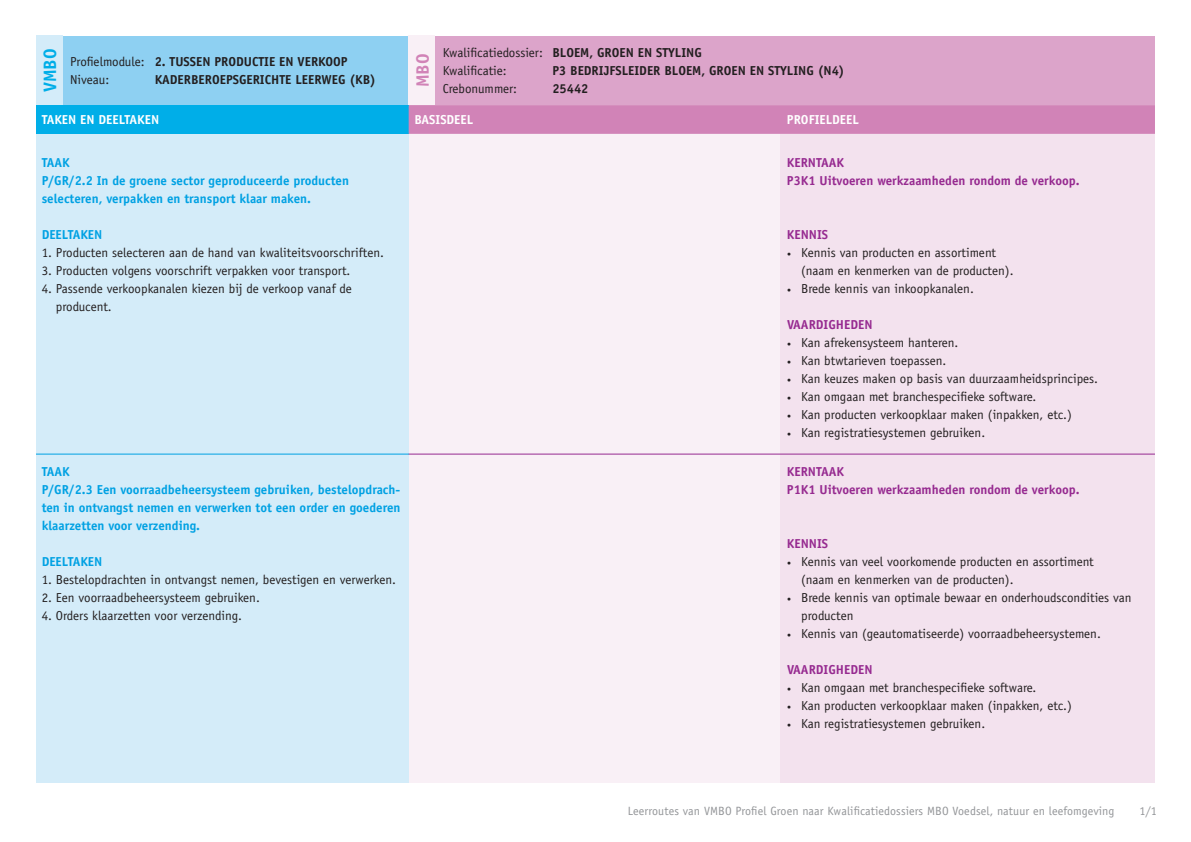
<style>
.page{position:relative;width:1191px;height:842px;background:#fff}
.page>*{position:absolute;margin:0;border:0;box-sizing:border-box;transform-origin:0 0}
.t1{font:700 18px "Officina Sans Std";color:#00aee8}
.t2{font:700 18px "Officina Sans Std";color:#d183b7}
.t3{font:13px/18px "Officina Sans Std";color:#231f20}
.t4{font:700 13px/18px "Officina Sans Std";color:#00a1e3}
.t5{font:700 13px/18px "Officina Sans Std";color:#962a90}
.t6{font:700 13px/18px "Officina Sans Std";color:#231f20}
.t7{font:700 13px "Officina Sans Std";color:#fff}
.t8{font:12px "Officina Sans Std";letter-spacing:.01em;color:#939598}
.s1{font-weight:400}
.s2{font-weight:700}
.s3{font-size:8px}
</style>
<div class="page">
<div style="left:408px;top:63px;width:372px;height:719px;background:#f9f0f6"></div>
<div style="left:780px;top:63px;width:375px;height:719px;background:#f3e2ee"></div>
<div style="left:36px;top:56px;width:372px;height:726px;background:#d4ecf9"></div>
<div style="left:36px;top:36px;width:373px;height:69px;background:#8ed0f2"></div>
<div style="left:409px;top:36px;width:746px;height:69px;background:#dca4ca"></div>
<div style="left:36px;top:105px;width:373px;height:29px;background:#00aee8"></div>
<div style="left:409px;top:105px;width:746px;height:29px;background:#d183b7"></div>
<div style="left:408px;top:36px;width:27px;height:69px;background:#f9f0f6"></div>
<div style="left:36px;top:36px;width:27px;height:69px;background:#d4ecf9"></div>
<hr style="left:36px;top:454px;width:373px;height:1px;background:#00a1e3">
<hr style="left:409px;top:454px;width:746px;height:1px;background:#962a90">
<h1 class="t1" style="left:39px;top:92px;width:45px;rotate:-90deg">VMBO</h1>
<h1 class="t2" style="left:411px;top:87px;width:35px;rotate:-90deg">MBO</h1>
<p class="t6" style="left:70px;top:53px;width:279px"><span class="s1">Profielmodule:</span> 2. TUSSEN PRODUCTIE EN VERKOOP<br><span class="s1">Niveau:</span></p>
<p class="t6" style="left:155px;top:71px;width:223px">KADERBEROEPSGERICHTE LEERWEG (KB)</p>
<p class="t3" style="left:443px;top:44px;width:261px">Kwalificatiedossier: <span class="s2">BLOEM, GROEN EN STYLING<br></span>Kwalificatie:</p>
<p class="t6" style="left:552px;top:62px;width:294px">P3 BEDRIJFSLEIDER BLOEM, GROEN EN STYLING (N4)</p>
<p class="t3" style="left:443px;top:80px;width:76px">Crebonummer:</p>
<p class="t6" style="left:552px;top:80px;width:38px">25442</p>
<p class="t7" style="left:42px;top:112px;width:119px">TAKEN EN DEELTAKEN</p>
<p class="t7" style="left:414px;top:112px;width:60px">BASISDEEL</p>
<p class="t7" style="left:787px;top:112px;width:73px">PROFIELDEEL</p>
<p class="t4" style="left:42px;top:153px;width:309px">TAAK<br>P/GR/2.2 In de groene sector geproduceerde producten selecteren, verpakken en transport klaar maken.</p>
<p class="t4" style="left:42px;top:225px;width:62px">DEELTAKEN</p>
<p class="t3" style="left:42px;top:244px;width:344px">1. Producten selecteren aan de hand van kwaliteitsvoorschriften.</p>
<p class="t3" style="left:42px;top:262px;width:310px">3. Producten volgens voorschrift verpakken voor transport.</p>
<p class="t3" style="left:56px;top:280px;width:297px;text-indent:-14px">4. Passende verkoopkanalen kiezen bij de verkoop vanaf de producent.</p>
<p class="t5" style="left:787px;top:153px;width:294px">KERNTAAK<br>P3K1 Uitvoeren werkzaamheden rondom de verkoop.</p>
<p class="t5" style="left:787px;top:225px;width:43px">KENNIS</p>
<p class="t3" style="left:801px;top:244px;width:214px;text-indent:-14px"><span class="s3">•</span> Kennis van producten en assortiment (naam en kenmerken van de producten).</p>
<p class="t3" style="left:787px;top:280px;width:188px"><span class="s3">•</span> Brede kennis van inkoopkanalen.</p>
<p class="t5" style="left:787px;top:315px;width:87px">VAARDIGHEDEN</p>
<p class="t3" style="left:787px;top:334px;width:173px"><span class="s3">•</span> Kan afrekensysteem hanteren.</p>
<p class="t3" style="left:787px;top:352px;width:161px"><span class="s3">•</span> Kan btwtarieven toepassen.</p>
<p class="t3" style="left:787px;top:370px;width:312px"><span class="s3">•</span> Kan keuzes maken op basis van duurzaamheidsprincipes.</p>
<p class="t3" style="left:787px;top:388px;width:251px"><span class="s3">•</span> Kan omgaan met branchespecifieke software.</p>
<p class="t3" style="left:787px;top:406px;width:286px"><span class="s3">•</span> Kan producten verkoopklaar maken (inpakken, etc.)</p>
<p class="t3" style="left:787px;top:424px;width:200px"><span class="s3">•</span> Kan registratiesystemen gebruiken.</p>
<p class="t4" style="left:42px;top:462px;width:360px">TAAK<br>P/GR/2.3 Een voorraadbeheersysteem gebruiken, bestelopdrach&shy;ten in ontvangst nemen en verwerken tot een order en goederen klaarzetten voor verzending.</p>
<p class="t4" style="left:42px;top:552px;width:62px">DEELTAKEN</p>
<p class="t3" style="left:42px;top:570px;width:356px">1. Bestelopdrachten in ontvangst nemen, bevestigen en verwerken.</p>
<p class="t3" style="left:42px;top:588px;width:220px">2. Een voorraadbeheersysteem gebruiken.</p>
<p class="t3" style="left:42px;top:606px;width:202px">4. Orders klaarzetten voor verzending.</p>
<p class="t5" style="left:787px;top:462px;width:294px">KERNTAAK<br>P1K1 Uitvoeren werkzaamheden rondom de verkoop.</p>
<p class="t5" style="left:787px;top:534px;width:43px">KENNIS</p>
<p class="t3" style="left:801px;top:552px;width:294px;text-indent:-14px"><span class="s3">•</span> Kennis van veel voorkomende producten en assortiment (naam en kenmerken van de producten).</p>
<p class="t3" style="left:801px;top:588px;width:332px;text-indent:-14px"><span class="s3">•</span> Brede kennis van optimale bewaar en onderhoudscondities van producten</p>
<p class="t3" style="left:787px;top:624px;width:315px"><span class="s3">•</span> Kennis van (geautomatiseerde) voorraadbeheersystemen.</p>
<p class="t5" style="left:787px;top:660px;width:87px">VAARDIGHEDEN</p>
<p class="t3" style="left:787px;top:678px;width:251px"><span class="s3">•</span> Kan omgaan met branchespecifieke software.</p>
<p class="t3" style="left:787px;top:696px;width:286px"><span class="s3">•</span> Kan producten verkoopklaar maken (inpakken, etc.)</p>
<p class="t3" style="left:787px;top:714px;width:200px"><span class="s3">•</span> Kan registratiesystemen gebruiken.</p>
<p class="t8" style="left:627px;top:804px;width:488px">Leerroutes van VMBO Profiel Groen naar Kwalificatiedossiers MBO Voedsel, natuur en leefomgeving</p>
<p class="t8" style="left:1139px;top:804px;width:19px">1/1</p>
</div>
